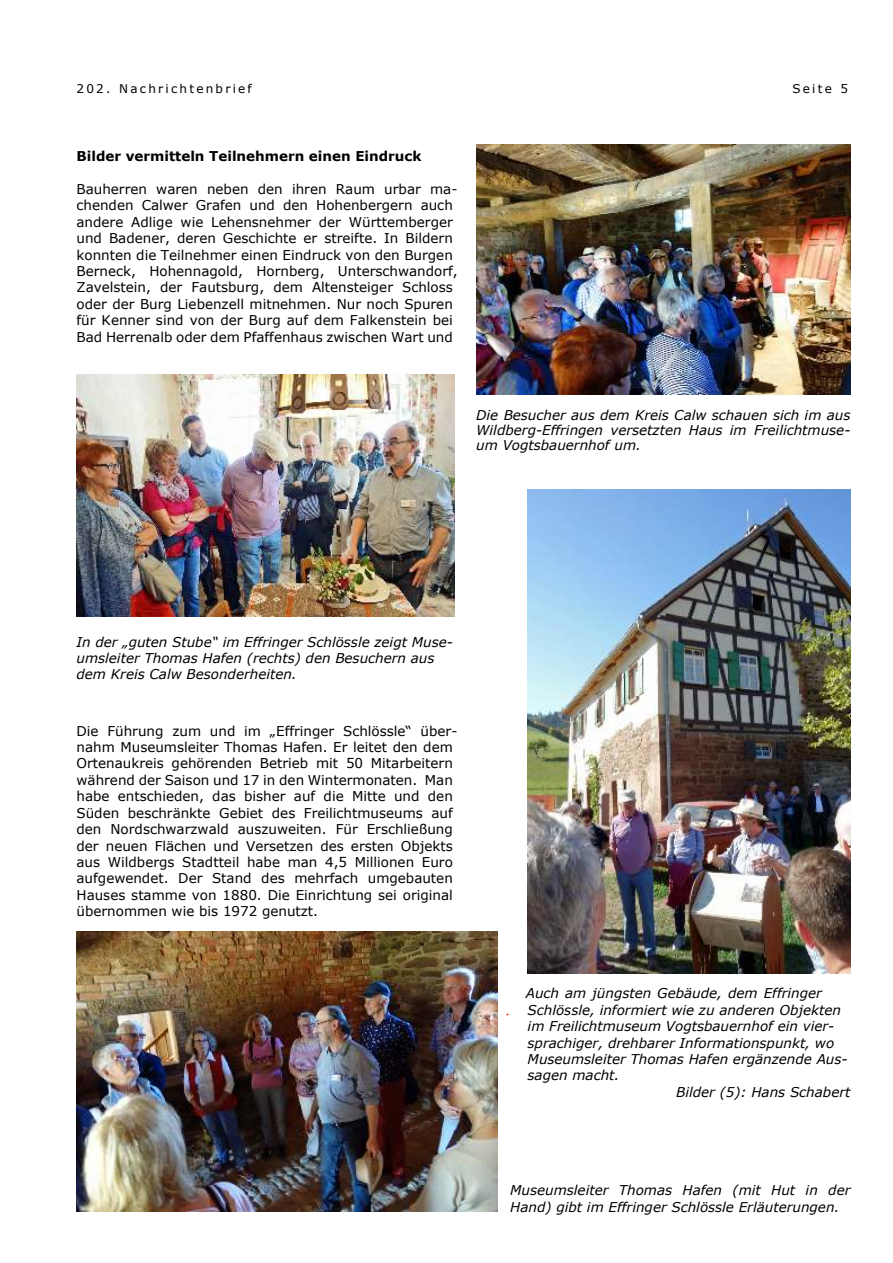
<style>
.page{position:relative;width:893px;height:1263px;background:#fff}
.page>*{position:absolute;margin:0;border:0;box-sizing:border-box;transform-origin:0 0}
.t1{font:italic 18px "Times New Roman";color:#f00}
.t2{font:13.5px/16.4px "Verdana";color:#000}
.t3{font:italic 13.5px/16.4px "Verdana";color:#000}
.t4{font:700 13.5px "Verdana";color:#000}
.t5{font:12px "Verdana";letter-spacing:.185em;color:#000}
</style>
<div class="page">
<img style="left:77px;top:374px;width:377px;height:243px">
<img style="left:77px;top:931px;width:421px;height:281px">
<img style="left:476px;top:145px;width:374px;height:249px">
<img style="left:528px;top:489px;width:322px;height:485px">
<p class="t5" style="left:77px;top:84px;width:177px">202. Nachrichtenbrief</p>
<p class="t5" style="left:792px;top:84px;width:57px">Seite 5</p>
<p class="t4" style="left:77px;top:151px;width:346px">Bilder vermitteln Teilnehmern einen Eindruck</p>
<p class="t2" style="left:77px;top:182px;width:383px">Bauherren waren neben den ihren Raum urbar ma&shy;chenden Calwer Grafen und den Hohenbergern auch andere Adlige wie Lehensnehmer der Württemberger und Badener, deren Geschichte er streifte. In Bildern konnten die Teilnehmer einen Eindruck von den Burgen Berneck, Hohennagold, Hornberg, Unterschwandorf, Zavelstein, der Fautsburg, dem Altensteiger Schloss oder der Burg Liebenzell mitnehmen. Nur noch Spuren für Kenner sind von der Burg auf dem Falkenstein bei Bad Herrenalb oder dem Pfaffenhaus zwischen Wart und</p>
<p class="t3" style="left:476px;top:409px;width:376px;line-height:14.5px;text-align:justify">Die Besucher aus dem Kreis Calw schauen sich im aus Wildberg-Effringen versetzten Haus im Freilichtmuse&shy;um Vogtsbauernhof um.</p>
<p class="t3" style="left:77px;top:635px;width:378px">In der „guten Stube“ im Effringer Schlössle zeigt Muse&shy;umsleiter Thomas Hafen (rechts) den Besuchern aus dem Kreis Calw Besonderheiten.</p>
<p class="t2" style="left:77px;top:724px;width:382px">Die Führung zum und im „Effringer Schlössle“ über&shy;nahm Museumsleiter Thomas Hafen. Er leitet den dem Ortenaukreis gehörenden Betrieb mit 50 Mitarbeitern während der Saison und 17 in den Wintermonaten. Man habe entschieden, das bisher auf die Mitte und den Süden beschränkte Gebiet des Freilichtmuseums auf den Nordschwarzwald auszuweiten. Für Erschließung der neuen Flächen und Versetzen des ersten Objekts aus Wildbergs Stadtteil habe man 4,5 Millionen Euro aufgewendet. Der Stand des mehrfach umgebauten Hauses stamme von 1880. Die Einrichtung sei original übernommen wie bis 1972 genutzt.</p>
<h1 class="t1" style="left:506px;top:1002px;width:6px">.</h1>
<p class="t3" style="left:526px;top:986px;width:298px">Auch am jüngsten Gebäude, dem Effringer</p>
<p class="t3" style="left:528px;top:1003px;width:315px">Schlössle, informiert wie zu anderen Objekten</p>
<p class="t3" style="left:528px;top:1019px;width:308px">im Freilichtmuseum Vogtsbauernhof ein vier-</p>
<p class="t3" style="left:528px;top:1036px;width:308px">sprachiger, drehbarer Informationspunkt, wo</p>
<p class="t3" style="left:528px;top:1052px;width:321px">Museumsleiter Thomas Hafen ergänzende Aus-</p>
<p class="t3" style="left:528px;top:1068px;width:93px">sagen macht.</p>
<p class="t3" style="left:676px;top:1085px;width:176px">Bilder (5): Hans Schabert</p>
<p class="t3" style="left:510px;top:1183px;width:342px">Museumsleiter Thomas Hafen (mit Hut in der<br>Hand) gibt im Effringer Schlössle Erläuterungen.</p>
</div>
